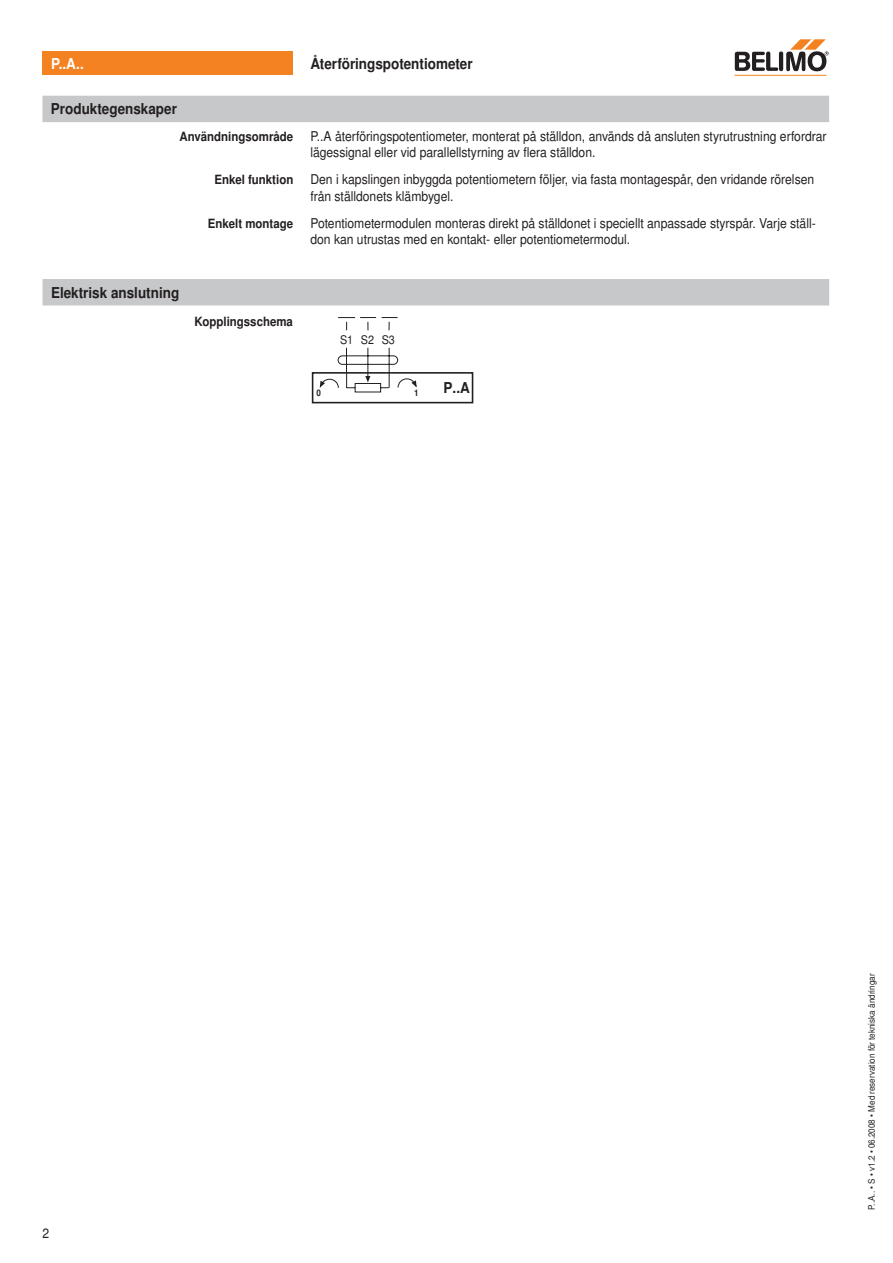
<style>
.page{position:relative;width:893px;height:1263px;background:#fff}
.page>*{position:absolute;margin:0;border:0;box-sizing:border-box;transform-origin:0 0}
.t1{font:700 15px "Nimbus Sans BEL";color:#231f20;scale:.9 1}
.t2{font:700 15px "Nimbus Sans BEL";color:#fff;scale:.9 1}
.t3{font:13.5px/16.2px "Nimbus Sans BEL";color:#231f20;scale:.9 1}
.t4{font:700 12.75px "Nimbus Sans BEL";color:#231f20;scale:.9 1}
.t5{font:12px "Nimbus Sans BEL";color:#231f20;scale:.9 1}
.t6{font:9px "Nimbus Sans BEL";color:#231f20;scale:.9 1}
.t7{font:700 9px "Nimbus Sans BEL";color:#231f20;scale:.9 1}
</style>
<div class="page">
<hr style="left:735px;top:75px;width:92px;height:1px;background:#f58220">
<svg style="left:735px;top:39px;width:94px;height:33px"></svg>
<div style="left:43px;top:51px;width:250px;height:24px;background:#f58220"></div>
<div style="left:42px;top:96px;width:787px;height:26px;background:#c7c8ca"></div>
<div style="left:43px;top:279px;width:786px;height:26px;background:#c7c8ca"></div>
<div style="left:312px;top:372px;width:161px;height:31px;border:2px solid #231f20"></div>
<svg style="left:320px;top:317px;width:97px;height:75px"></svg>
<p class="t2" style="left:51px;top:55px;width:38px">P..A..</p>
<p class="t1" style="left:310px;top:55px;width:182px">Återföringspotentiometer</p>
<p class="t1" style="left:51px;top:100px;width:142px">Produktegenskaper</p>
<p class="t4" style="left:180px;top:129px;width:128px">Användningsområde</p>
<p class="t3" style="left:310px;top:128px;width:575px">P..A återföringspotentiometer, monterat på ställdon, används då ansluten styrutrustning erfordrar lägessignal eller vid parallellstyrning av flera ställdon.</p>
<p class="t4" style="left:214px;top:172px;width:89px">Enkel funktion</p>
<p class="t3" style="left:310px;top:172px;width:561px">Den i kapslingen inbyggda potentiometern följer, via fasta montagespår, den vridande rörelsen från ställdonets klämbygel.</p>
<p class="t4" style="left:208px;top:216px;width:96px">Enkelt montage</p>
<p class="t3" style="left:310px;top:215px;width:563px">Potentiometermodulen monteras direkt på ställdonet i speciellt anpassade styrspår. Varje ställ&shy;don kan utrustas med en kontakt- eller potentiometermodul.</p>
<p class="t1" style="left:51px;top:284px;width:144px">Elektrisk anslutning</p>
<p class="t4" style="left:195px;top:313px;width:111px">Kopplingsschema</p>
<p class="t5" style="left:340px;top:332px;width:62px">S1 S2 S3</p>
<p class="t7" style="left:316px;top:387px;width:7px">0</p>
<p class="t7" style="left:414px;top:388px;width:7px">1</p>
<p class="t1" style="left:444px;top:379px;width:31px">P..A</p>
<p class="t3" style="left:43px;top:1226px;width:9px">2</p>
<p class="t6" style="left:866px;top:1210px;width:264px;rotate:-90deg">P..A.. • S • v1.2 • 06.2008 • Med reservation för tekniska ändringar</p>
</div>
